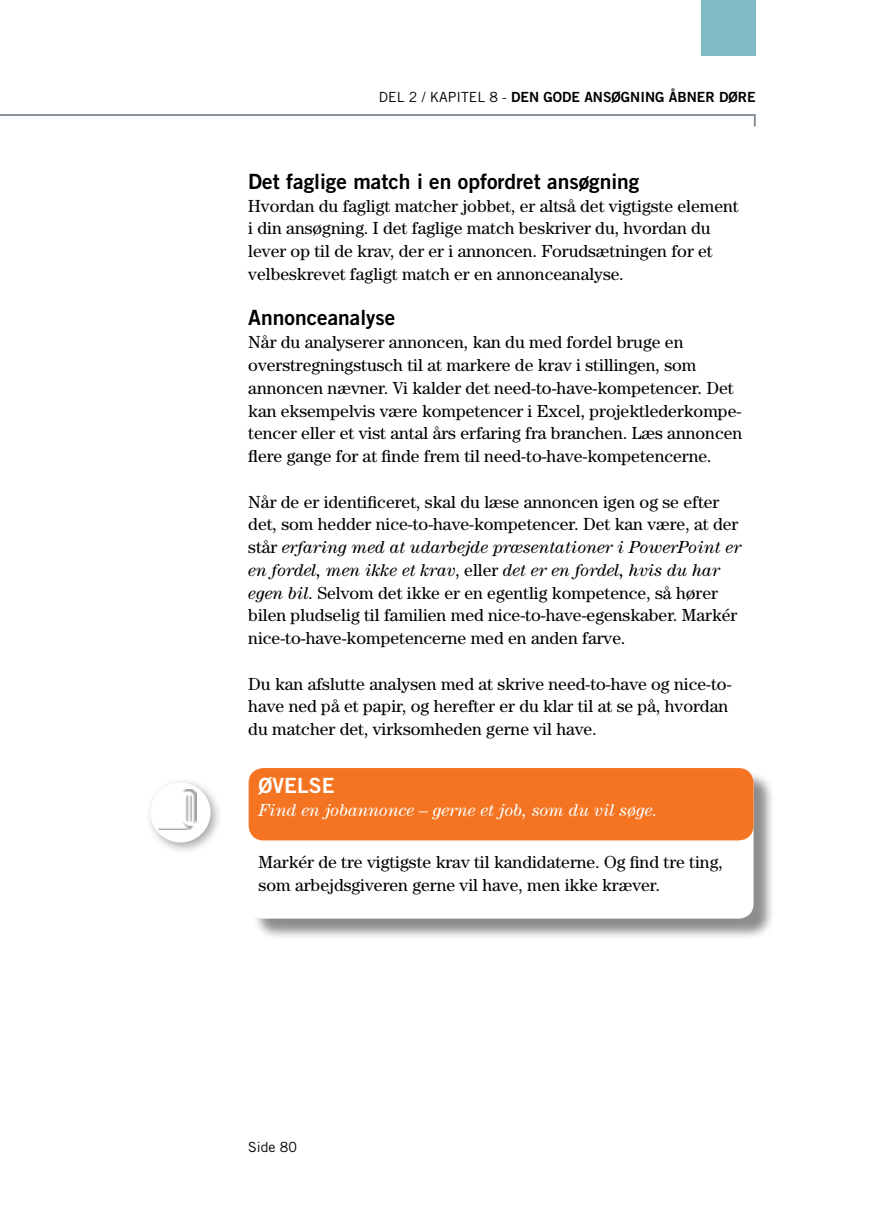
<style>
.page{position:relative;width:869px;height:1216px;background:#fff}
.page>*{position:absolute;margin:0;border:0;box-sizing:border-box;transform-origin:0 0}
.t1{font:21px "Trade Gothic LT Std Bd 2";color:#000}
.t2{font:21px "Trade Gothic LT Std Bd 2";color:#fff}
.t3{font:17.5px/22.8px "Century Std";color:#000}
.t4{font:italic 17.5px "Century Std";color:#fff}
.t5{font:14px "Trade Gothic LT Std Bd 2";color:#000}
.t6{font:14px "Trade Gothic LT Std";color:#000}
.s1{font-family:"Trade Gothic LT Std"}
.s2{font-style:italic}
</style>
<div class="page">
<hr style="left:0;top:114px;width:754px;height:2px;background:#7a868e">
<svg style="left:753px;top:114px;width:2px;height:12px"></svg>
<div style="left:700px;top:0;width:55px;height:55px;background:#7fbac5"></div>
<div style="left:251px;top:770px;width:524px;height:170px;background:#000;opacity:.45"></div>
<div style="left:248px;top:768px;width:505px;height:150px;background:#fff;border-radius:15px"></div>
<div style="left:248px;top:768px;width:505px;height:72px;background:#f47421;border-radius:15px"></div>
<div style="left:145px;top:777px;width:78px;height:78px;background:#000;opacity:.35"></div>
<div style="left:150px;top:782px;width:60px;height:60px;background:#fff;border-radius:50%"></div>
<img style="left:157px;top:789px;width:39px;height:40px">
<p class="t5" style="left:378px;top:89px;width:378px"><span class="s1">DEL 2 / KAPI TEL 8 -</span> den gode ansøgni ng åbner døre</p>
<p class="t1" style="left:248px;top:168px;width:392px">Det faglige match i en opfordret ansøgning</p>
<p class="t3" style="left:248px;top:194px;width:492px">Hvordan du fagligt matcher jobbet, er altså det vigtigste element i din ansøgning. I det faglige match beskriver du, hvordan du lever op til de krav, der er i annoncen. Forudsætningen for et velbeskrevet fagligt match er en annonceanalyse.</p>
<p class="t1" style="left:248px;top:305px;width:149px">Annonceanalyse</p>
<p class="t3" style="left:248px;top:330px;width:495px">Når du analyserer annoncen, kan du med fordel bruge en overstregningstusch til at markere de krav i stillingen, som annoncen nævner. Vi kalder det need-to-have-kompetencer. Det kan eksempelvis være kompetencer i Excel, projektlederkompe&shy;tencer eller et vist antal års erfaring fra branchen. Læs annoncen flere gange for at finde frem til need-to-have-kompetencerne.</p>
<p class="t3" style="left:248px;top:490px;width:494px">Når de er identificeret, skal du læse annoncen igen og se efter det, som hedder nice-to-have-kompetencer. Det kan være, at der står <span class="s2">erfaring med at udarbejde præsentationer i PowerPoint er en fordel, men ikke et krav</span>, eller <span class="s2">det er en fordel, hvis du har egen bil</span>. Selvom det ikke er en egentlig kompetence, så hører bilen pludselig til familien med nice-to-have-egenskaber. Markér nice-to-have-kompetencerne med en anden farve.</p>
<p class="t3" style="left:248px;top:672px;width:484px">Du kan afslutte analysen med at skrive need-to-have og nice-to&shy;have ned på et papir, og herefter er du klar til at se på, hvordan du matcher det, virksomheden gerne vil have.</p>
<p class="t2" style="left:258px;top:772px;width:39px">ØVELSE</p>
<p class="t4" style="left:258px;top:799px;width:400px">Find en jobannonce – gerne et job, som du vil søge.</p>
<p class="t3" style="left:258px;top:850px;width:465px">Markér de tre vigtigste krav til kandidaterne. Og find tre ting, som arbejdsgiveren gerne vil have, men ikke kræver.</p>
<p class="t6" style="left:248px;top:1138px;width:50px">SIDE 80</p>
</div>
